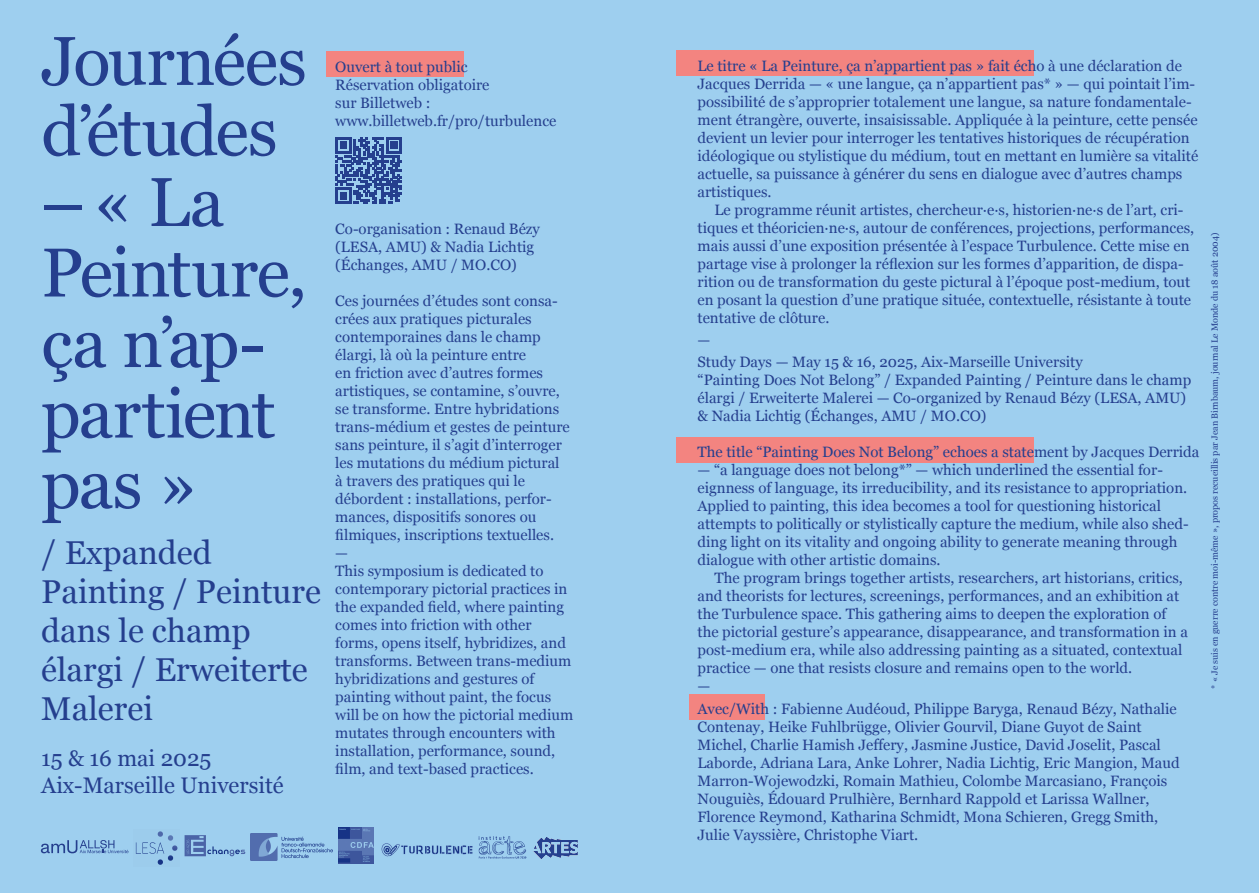
<style>
.page{position:relative;width:1259px;height:893px;background:#9ecfef}
.page>*{position:absolute;margin:0;border:0;box-sizing:border-box;transform-origin:0 0}
.t1{font:69px/70.5px "Georgia";letter-spacing:-.02em;color:#253f8e}
.t2{font:33px/39px "Georgia";color:#253f8e}
.t3{font:22.5px/27px "Georgia";color:#253f8e}
.t4{font:15px/18px "Georgia";color:#253f8e}
.t5{font:9px "Georgia";color:#253f8e}
</style>
<div class="page">
<div style="left:326px;top:51px;width:138px;height:26px;background:#f38480"></div>
<div style="left:676px;top:51px;width:357px;height:25px;background:#f38480"></div>
<div style="left:676px;top:437px;width:357px;height:25px;background:#f38480"></div>
<div style="left:689px;top:694px;width:75px;height:26px;background:#f38480"></div>
<img style="left:478px;top:836px;width:100px;height:23px">
<img style="left:135px;top:831px;width:43px;height:34px">
<img style="left:381px;top:843px;width:92px;height:14px">
<img style="left:184px;top:835px;width:62px;height:22px">
<img style="left:251px;top:833px;width:82px;height:28px">
<svg style="left:335px;top:137px;width:67px;height:67px"></svg>
<img style="left:339px;top:827px;width:35px;height:36px">
<svg style="left:41px;top:840px;width:87px;height:13px"></svg>
<h1 class="t1" style="left:41px;top:23px;width:267px">Journées d’études –« La<br>Peinture, ça n’ap&shy;partient pas »</h1>
<h2 class="t2" style="left:41px;top:532px;width:281px">/ Expanded<br>Painting / Peinture dans le champ élargi / Erweiterte<br>Malerei</h2>
<h3 class="t3" style="left:41px;top:744px;width:244px">15 &amp; 16 mai 2025<br>Aix-Marseille Université</h3>
<p class="t4" style="left:335px;top:57px;width:223px">Ouvert à tout public<br>Réservation obligatoire<br>sur Billetweb : www.billetweb.fr/pro/turbulence</p>
<p class="t4" style="left:335px;top:219px;width:206px">Co-organisation : Renaud Bézy (LESA, AMU) &amp; Nadia Lichtig (Échanges, AMU / MO.CO)</p>
<p class="t4" style="left:335px;top:291px;width:240px">Ces journées d’études sont consa&shy;crées aux pratiques picturales contemporaines dans le champ élargi, là où la peinture entre<br>en friction avec d’autres formes artistiques, se contamine, s’ouvre, se transforme. Entre hybridations trans-médium et gestes de peinture sans peinture, il s’agit d’interroger les mutations du médium pictural<br>à travers des pratiques qui le débordent : installations, perfor&shy;mances, dispositifs sonores ou filmiques, inscriptions textuelles.<br>—<br>This symposium is dedicated to contemporary pictorial practices in the expanded field, where painting comes into friction with other forms, opens itself, hybridizes, and transforms. Between trans-medium hybridizations and gestures of painting without paint, the focus will be on how the pictorial medium mutates through encounters with installation, performance, sound, film, and text-based practices.</p>
<p class="t4" style="left:697px;top:56px;width:502px">Le titre « La Peinture, ça n’appartient pas » fait écho à une déclaration de Jacques Derrida — « une langue, ça n’appartient pas* » — qui pointait l’im&shy;possibilité de s’approprier totalement une langue, sa nature fondamentale&shy;ment étrangère, ouverte, insaisissable. Appliquée à la peinture, cette pensée devient un levier pour interroger les tentatives historiques de récupération idéologique ou stylistique du médium, tout en mettant en lumière sa vitalité actuelle, sa puissance à générer du sens en dialogue avec d’autres champs artistiques.</p>
<p class="t4" style="left:697px;top:200px;width:498px;text-indent:17px">Le programme réunit artistes, chercheur·e·s, historien·ne·s de l’art, cri&shy;tiques et théoricien·ne·s, autour de conférences, projections, performances, mais aussi d’une exposition présentée à l’espace Turbulence. Cette mise en partage vise à prolonger la réflexion sur les formes d’apparition, de dispa&shy;rition ou de transformation du geste pictural à l’époque post-medium, tout en posant la question d’une pratique située, contextuelle, résistante à toute tentative de clôture.</p>
<p class="t4" style="left:697px;top:328px;width:387px;line-height:22.2px">—<br>Study Days — May 15 &amp; 16, 2025, Aix-Marseille University</p>
<p class="t4" style="left:697px;top:371px;width:495px">“Painting Does Not Belong” / Expanded Painting / Peinture dans le champ élargi / Erweiterte Malerei — Co-organized by Renaud Bézy (LESA, AMU) &amp; Nadia Lichtig (Échanges, AMU / MO.CO)</p>
<p class="t4" style="left:697px;top:443px;width:503px">The title “Painting Does Not Belong” echoes a statement by Jacques Derrida</p>
<p class="t4" style="left:697px;top:461px;width:493px">— “a language does not belong*” — which underlined the essential for&shy;eignness of language, its irreducibility, and its resistance to appropriation.<br>Applied to painting, this idea becomes a tool for questioning historical attempts to politically or stylistically capture the medium, while also shed&shy;ding light on its vitality and ongoing ability to generate meaning through dialogue with other artistic domains.</p>
<p class="t4" style="left:697px;top:569px;width:492px;text-indent:17px">The program brings together artists, researchers, art historians, critics, and theorists for lectures, screenings, performances, and an exhibition at the Turbulence space. This gathering aims to deepen the exploration of the pictorial gesture’s appearance, disappearance, and transformation in a post-medium era, while also addressing painting as a situated, contextual practice — one that resists closure and remains open to the world.<br>—</p>
<p class="t4" style="left:697px;top:699px;width:484px">Avec/With : Fabienne Audéoud, Philippe Baryga, Renaud Bézy, Nathalie Contenay, Heike Fuhlbrügge, Olivier Gourvil, Diane Guyot de Saint Michel, Charlie Hamish Jeffery, Jasmine Justice, David Joselit, Pascal Laborde, Adriana Lara, Anke Lohrer, Nadia Lichtig, Eric Mangion, Maud Marron-Wojewodzki, Romain Mathieu, Colombe Marcasiano, François Nouguiès, Édouard Prulhière, Bernhard Rappold et Larissa Wallner, Florence Reymond, Katharina Schmidt, Mona Schieren, Gregg Smith, Julie Vayssière, Christophe Viart.</p>
<p class="t5" style="left:1208px;top:689px;width:458px;rotate:-90deg">* « Je suis en guerre contre moi-même », propos recueillis par Jean Birnbaum, journal Le Monde du 18 août 2004)</p>
</div>
